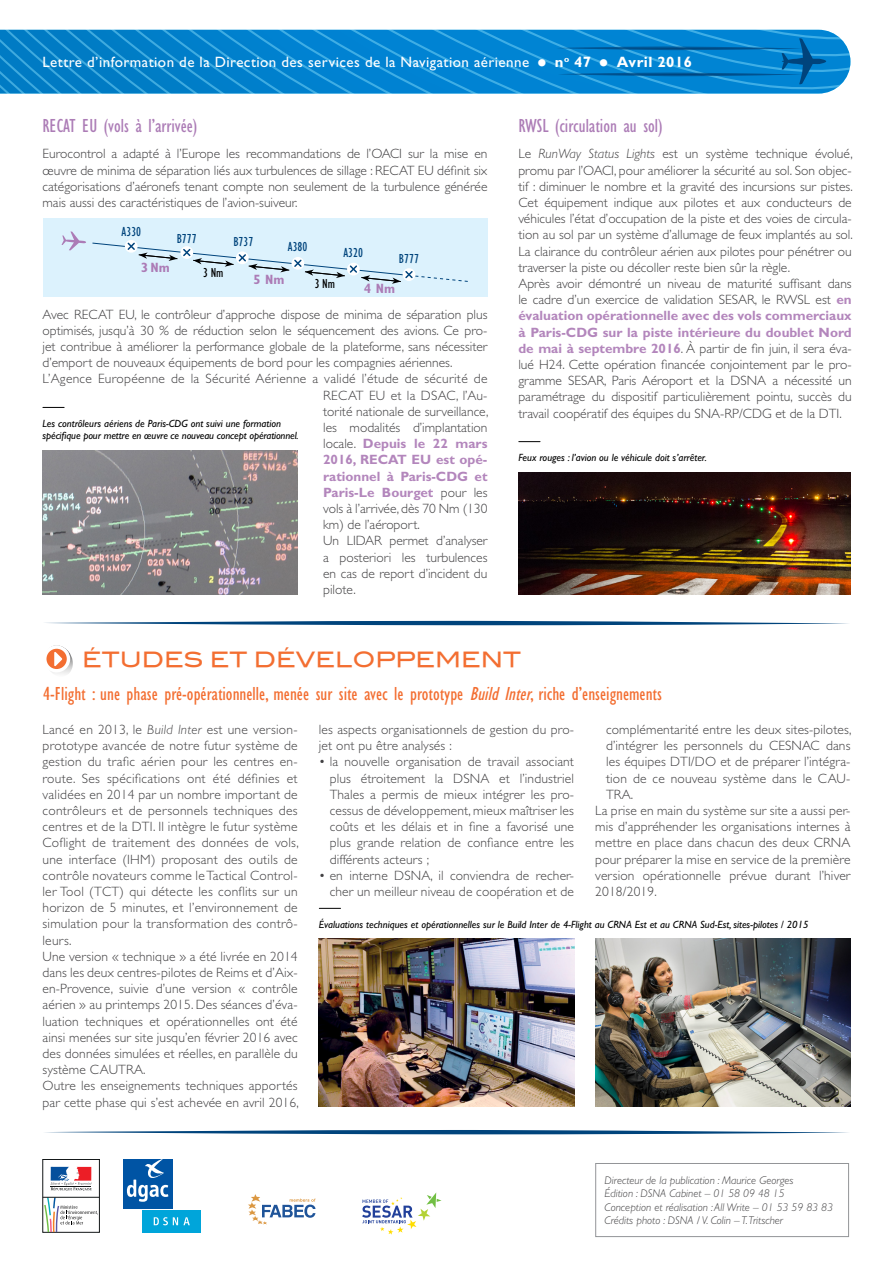
<style>
.page{position:relative;width:893px;height:1263px;background:#fff}
.page>*{position:absolute;margin:0;border:0;box-sizing:border-box;transform-origin:0 0}
.t1{font:21px "Blair Md ITCTT Medium";color:#f36e31}
.t2{font:condensed 19.5px "Gill Sans Std";color:#f36e31}
.t3{font:condensed 19.5px "Gill Sans Std";color:#ac7cb6}
.t4{font:15px "Gill Sans Std";letter-spacing:.03em;color:#fff}
.t5{font:300 13.5px/16.2px "Gill Sans Std";letter-spacing:.01em;color:#414042}
.t6{font:700 13.5px "Gill Sans Std";color:#b386bc}
.t7{font:condensed 13.5px "Gill Sans Std";color:#00447c}
.t8{font:700 condensed 13.5px "Gill Sans Std";color:#ac7cb6}
.t9{font:condensed 13.5px "Gill Sans Std";color:#000}
.t10{font:italic 300 11.25px/13.5px "Gill Sans Std";color:#414042}
.t11{font:italic 10.5px/12.6px "Gill Sans Std";color:#000}
.s1{font-weight:300;font-size:30px}
.s2{font-weight:700}
.s3{font-weight:300;color:#414042}
.s4{font-style:italic}
.s5{font-weight:700;color:#b386bc}
</style>
<div class="page">
<svg style="left:0;top:84px;width:746px;height:10px;background:#108ad2"></svg>
<svg style="left:0;top:30px;width:850px;height:54px;background:#0885cf"></svg>
<div style="left:595px;top:1163px;width:254px;height:74px;border:1px solid #939598"></div>
<img style="left:52px;top:654px;width:21px;height:20px">
<svg style="left:46px;top:645px;width:24px;height:27px"></svg>
<img style="left:43px;top:450px;width:255px;height:144px">
<svg style="left:43px;top:407px;width:21px;height:1px"></svg>
<svg style="left:319px;top:908px;width:22px;height:1px"></svg>
<img style="left:518px;top:472px;width:332px;height:122px">
<svg style="left:519px;top:441px;width:21px;height:1px"></svg>
<svg style="left:45px;top:1130px;width:803px;height:4px"></svg>
<svg style="left:45px;top:621px;width:803px;height:4px"></svg>
<img style="left:319px;top:939px;width:255px;height:168px">
<img style="left:595px;top:939px;width:255px;height:168px">
<div style="left:43px;top:218px;width:444px;height:78px;background:#dcf2fd"></div>
<svg style="left:362px;top:1192px;width:79px;height:43px"></svg>
<div style="left:123px;top:1159px;width:49px;height:49px;background:#0054a4"></div>
<svg style="left:127px;top:1159px;width:41px;height:43px"></svg>
<div style="left:142px;top:1210px;width:59px;height:23px;background:#00a5da"></div>
<svg style="left:154px;top:1217px;width:36px;height:8px"></svg>
<svg style="left:248px;top:1194px;width:67px;height:30px"></svg>
<div style="left:43px;top:1159px;width:57px;height:73px;border:1px solid #121617"></div>
<svg style="left:51px;top:1167px;width:41px;height:24px"></svg>
<hr style="left:43px;top:1197px;width:56px;height:1px;background:#121617">
<svg style="left:44px;top:1197px;width:54px;height:35px"></svg>
<svg style="left:62px;top:231px;width:24px;height:19px"></svg>
<svg style="left:92px;top:241px;width:376px;height:43px"></svg>
<p class="t4" style="left:43px;top:53px;width:651px">Lettre d’information de la Direction des services de la Navigation aérienne <span class="s1">•</span> <span class="s2">n</span><sup>o</sup> <span class="s2">47</span> <span class="s1">•</span> <span class="s2">Avril 2016</span></p>
<h2 class="t3" style="left:43px;top:115px;width:156px">RECAT EU (vols à l’arrivée)</h2>
<p class="t5" style="left:43px;top:146px;width:446px;text-align:justify">Eurocontrol a adapté à l’Europe les recommandations de l’OACI sur la mise en œuvre de minima de séparation liés aux turbulences de sillage : RECAT EU définit six catégorisations d’aéronefs tenant compte non seulement de la turbulence générée mais aussi des caractéristiques de l’avion-suiveur.</p>
<p class="t7" style="left:122px;top:224px;width:21px">A330</p>
<p class="t8" style="left:141px;top:259px;width:30px">3 Nm</p>
<p class="t7" style="left:177px;top:231px;width:21px">B777</p>
<p class="t9" style="left:203px;top:266px;width:22px">3 Nm</p>
<p class="t7" style="left:233px;top:235px;width:21px">B737</p>
<p class="t7" style="left:288px;top:239px;width:21px">A380</p>
<p class="t8" style="left:254px;top:271px;width:32px">5 Nm</p>
<p class="t9" style="left:315px;top:276px;width:22px">3 Nm</p>
<p class="t7" style="left:343px;top:245px;width:21px">A320</p>
<p class="t7" style="left:399px;top:252px;width:21px">B777</p>
<p class="t8" style="left:364px;top:280px;width:32px">4 Nm</p>
<p class="t5" style="left:43px;top:306px;width:446px">Avec RECAT EU, le contrôleur d’approche dispose de minima de séparation plus</p>
<p class="t5" style="left:43px;top:322px;width:446px">optimisés, jusqu’à 30 % de réduction selon le séquencement des avions. Ce pro-</p>
<p class="t5" style="left:43px;top:338px;width:446px">jet contribue à améliorer la performance globale de la plateforme, sans nécessiter</p>
<p class="t5" style="left:43px;top:355px;width:411px">d’emport de nouveaux équipements de bord pour les compagnies aériennes.</p>
<p class="t5" style="left:43px;top:371px;width:446px">L’Agence Européenne de la Sécurité Aérienne a validé l’étude de sécurité de</p>
<p class="t5" style="left:323px;top:387px;width:166px">RECAT EU et la DSAC, l’Au-</p>
<p class="t5" style="left:323px;top:403px;width:167px">torité nationale de surveillance,</p>
<p class="t5" style="left:323px;top:419px;width:166px">les modalités d’implantation</p>
<p class="t6" style="left:323px;top:436px;width:166px"><span class="s3">locale.</span> Depuis le 22 mars</p>
<p class="t6" style="left:323px;top:452px;width:166px">2016, RECAT EU est opé-</p>
<p class="t6" style="left:323px;top:468px;width:166px">rationnel à Paris-CDG et</p>
<p class="t6" style="left:323px;top:484px;width:166px">Paris-Le Bourget <span class="s3">pour les</span></p>
<p class="t5" style="left:323px;top:500px;width:166px">vols à l’arrivée, dès 70 Nm (130</p>
<p class="t5" style="left:323px;top:517px;width:98px">km) de l’aéroport.</p>
<p class="t5" style="left:323px;top:533px;width:166px">Un LIDAR permet d’analyser</p>
<p class="t5" style="left:323px;top:549px;width:166px">a posteriori les turbulences</p>
<p class="t5" style="left:323px;top:565px;width:166px">en cas de report d’incident du</p>
<p class="t5" style="left:323px;top:581px;width:34px">pilote.</p>
<p class="t11" style="left:43px;top:417px;width:258px">Les contrôleurs aériens de Paris-CDG ont suivi une formation spécifique pour mettre en œuvre ce nouveau concept opérationnel.</p>
<h2 class="t3" style="left:518px;top:115px;width:146px">RWSL (circulation au sol)</h2>
<p class="t5" style="left:518px;top:146px;width:336px">Le <span class="s4">RunWay Status Lights</span> est un système technique évolué, promu par l’OACI, pour améliorer la sécurité au sol. Son objec&shy;tif : diminuer le nombre et la gravité des incursions sur pistes.<br>Cet équipement indique aux pilotes et aux conducteurs de véhicules l’état d’occupation de la piste et des voies de circula&shy;tion au sol par un système d’allumage de feux implantés au sol.<br>La clairance du contrôleur aérien aux pilotes pour pénétrer ou traverser la piste ou décoller reste bien sûr la règle.<br>Après avoir démontré un niveau de maturité suffisant dans le cadre d’un exercice de validation SESAR, le RWSL est <span class="s5">en évaluation opérationnelle avec des vols commerciaux à Paris-CDG sur la piste intérieure du doublet Nord de mai à septembre 2016</span>. À partir de fin juin, il sera éva&shy;lué H24. Cette opération financée conjointement par le pro&shy;gramme SESAR, Paris Aéroport et la DSNA a nécessité un paramétrage du dispositif particulièrement pointu, succès du travail coopératif des équipes du SNA-RP/CDG et de la DTI.</p>
<p class="t11" style="left:518px;top:451px;width:190px">Feux rouges : l’avion ou le véhicule doit s’arrêter.</p>
<h1 class="t1" style="left:82px;top:643px;width:440px">ÉTUDES ET DÉVELOPPEMENT</h1>
<h2 class="t2" style="left:43px;top:683px;width:620px">4-Flight : une phase pré-opérationnelle, menée sur site avec le prototype <span class="s4">Build Inter</span>, riche d’enseignements</h2>
<p class="t5" style="left:43px;top:721px;width:258px">Lancé en 2013, le <span class="s4">Build Inter</span> est une version&shy;prototype avancée de notre futur système de gestion du trafic aérien pour les centres en&shy;route. Ses spécifications ont été définies et validées en 2014 par un nombre important de contrôleurs et de personnels techniques des centres et de la DTI. Il intègre le futur système Coflight de traitement des données de vols, une interface (IHM) proposant des outils de contrôle novateurs comme le Tactical Control&shy;ler Tool (TCT) qui détecte les conflits sur un horizon de 5 minutes, et l’environnement de simulation pour la transformation des contrô&shy;leurs.<br>Une version « technique » a été livrée en 2014 dans les deux centres-pilotes de Reims et d’Aix&shy;en-Provence, suivie d’une version « contrôle aérien » au printemps 2015. Des séances d’éva&shy;luation techniques et opérationnelles ont été ainsi menées sur site jusqu’en février 2016 avec des données simulées et réelles, en parallèle du système CAUTRA.<br>Outre les enseignements techniques apportés par cette phase qui s’est achevée en avril 2016,</p>
<p class="t5" style="left:319px;top:721px;width:257px">les aspects organisationnels de gestion du pro&shy;jet ont pu être analysés :</p>
<p class="t5" style="left:606px;top:721px;width:247px">complémentarité entre les deux sites-pilotes,</p>
<p class="t5" style="left:606px;top:738px;width:246px">d’intégrer les personnels du CESNAC dans</p>
<p class="t5" style="left:606px;top:754px;width:246px">les équipes DTI/DO et de préparer l’intégra-</p>
<p class="t5" style="left:606px;top:770px;width:246px">tion de ce nouveau système dans le CAU-</p>
<p class="t5" style="left:606px;top:786px;width:29px">TRA.</p>
<p class="t5" style="left:595px;top:802px;width:257px">La prise en main du système sur site a aussi per-</p>
<p class="t5" style="left:595px;top:819px;width:257px">mis d’appréhender les organisations internes à</p>
<p class="t5" style="left:595px;top:835px;width:257px">mettre en place dans chacun des deux CRNA</p>
<p class="t5" style="left:595px;top:851px;width:257px">pour préparer la mise en service de la première</p>
<p class="t5" style="left:595px;top:867px;width:257px">version opérationnelle prévue durant l’hiver</p>
<p class="t5" style="left:595px;top:883px;width:63px">2018/2019.</p>
<p class="t5" style="left:330px;top:754px;width:246px;text-align:justify;text-indent:-11px">• la nouvelle organisation de travail associant plus étroitement la DSNA et l’industriel Thales a permis de mieux intégrer les pro&shy;cessus de développement, mieux maîtriser les coûts et les délais et in fine a favorisé une plus grande relation de confiance entre les différents acteurs ;</p>
<p class="t5" style="left:319px;top:867px;width:257px;text-align:right">• en interne DSNA, il conviendra de recher&shy;cher un meilleur niveau de coopération et de</p>
<p class="t11" style="left:319px;top:918px;width:491px">Évaluations techniques et opérationnelles sur le Build Inter de 4-Flight au CRNA Est et au CRNA Sud-Est, sites-pilotes / 2015</p>
<p class="t10" style="left:605px;top:1173px;width:230px">Directeur de la publication : Maurice Georges<br>Édition : DSNA Cabinet – 01 58 09 48 15<br>Conception et réalisation : All Write – 01 53 59 83 83<br>Crédits photo : DSNA / V. Colin – T. Tritscher</p>
</div>
